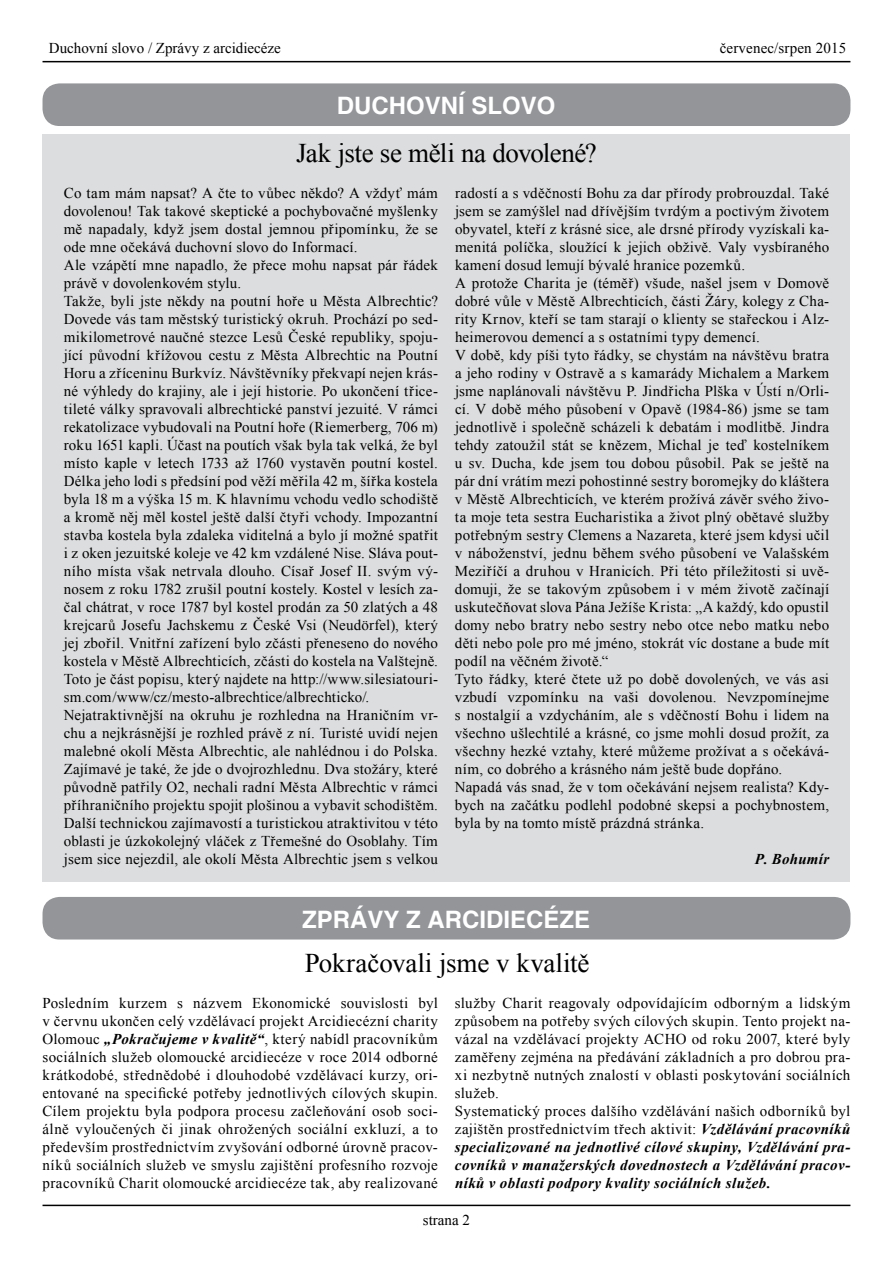
<style>
.page{position:relative;width:893px;height:1263px;background:#fff}
.page>*{position:absolute;margin:0;border:0;box-sizing:border-box;transform-origin:0 0}
.t1{font:27px "Times New Roman";letter-spacing:-.01em;color:#000}
.t2{font:700 24px "Helvetica";color:#fff}
.t3{font:15px/18px "Times New Roman";letter-spacing:.015em;color:#000}
.t4{font:italic 700 15px "Times New Roman";letter-spacing:.015em;color:#000}
.s1{font-weight:700;font-style:italic}
</style>
<div class="page">
<hr style="left:43px;top:1205px;width:807px;height:1px;background:#000">
<hr style="left:43px;top:61px;width:807px;height:1px;background:#000">
<div style="left:43px;top:135px;width:807px;height:747px;background:#dcddde"></div>
<div style="left:43px;top:83px;width:807px;height:43px;background:#939598;border-radius:17px"></div>
<div style="left:43px;top:897px;width:807px;height:42px;background:#939598;border-radius:17px"></div>
<p class="t3" style="left:49px;top:38px;width:234px">Duchovní slovo / Zprávy z arcidiecéze</p>
<h2 class="t2" style="left:337px;top:91px;width:220px">DUCHOVNÍ SLOVO</h2>
<h1 class="t1" style="left:296px;top:134px;width:302px">Jak jste se měli na dovolené?</h1>
<p class="t3" style="left:720px;top:38px;width:128px">červenec/srpen 2015</p>
<p class="t3" style="left:64px;top:184px;width:376px">Co tam mám napsat? A čte to vůbec někdo? A vždyť mám dovolenou! Tak takové skeptické a pochybovačné myšlenky mě napadaly, když jsem dostal jemnou připomínku, že se ode mne očekává duchovní slovo do Informací.<br>Ale vzápětí mne napadlo, že přece mohu napsat pár řádek právě v dovolenkovém stylu.<br>Takže, byli jste někdy na poutní hoře u Města Albrechtic?<br>Dovede vás tam městský turistický okruh. Prochází po sed&shy;mikilometrové naučné stezce Lesů České republiky, spoju&shy;jící původní křížovou cestu z Města Albrechtic na Poutní Horu a zříceninu Burkvíz. Návštěvníky překvapí nejen krás&shy;né výhledy do krajiny, ale i její historie. Po ukončení třice&shy;tileté války spravovali albrechtické panství jezuité. V rámci rekatolizace vybudovali na Poutní hoře (Riemerberg, 706 m) roku 1651 kapli. Účast na poutích však byla tak velká, že byl místo kaple v letech 1733 až 1760 vystavěn poutní kostel.<br>Délka jeho lodi s předsíní pod věží měřila 42 m, šířka kostela byla 18 m a výška 15 m. K hlavnímu vchodu vedlo schodiště a kromě něj měl kostel ještě další čtyři vchody. Impozantní stavba kostela byla zdaleka viditelná a bylo jí možné spatřit i z oken jezuitské koleje ve 42 km vzdálené Nise. Sláva pout&shy;ního místa však netrvala dlouho. Císař Josef II. svým vý&shy;nosem z roku 1782 zrušil poutní kostely. Kostel v lesích za&shy;čal chátrat, v roce 1787 byl kostel prodán za 50 zlatých a 48 krejcarů Josefu Jachskemu z České Vsi (Neudörfel), který jej zbořil. Vnitřní zařízení bylo zčásti přeneseno do nového kostela v Městě Albrechticích, zčásti do kostela na Valštejně.<br>Toto je část popisu, který najdete na http://www.silesiatouri&shy;sm.com/www/cz/mesto-albrechtice/albrechticko/.<br>Nejatraktivnější na okruhu je rozhledna na Hraničním vr&shy;chu a nejkrásnější je rozhled právě z ní. Turisté uvidí nejen malebné okolí Města Albrechtic, ale nahlédnou i do Polska.<br>Zajímavé je také, že jde o dvojrozhlednu. Dva stožáry, které původně patřily O2, nechali radní Města Albrechtic v rámci příhraničního projektu spojit plošinou a vybavit schodištěm.<br>Další technickou zajímavostí a turistickou atraktivitou v této oblasti je úzkokolejný vláček z Třemešné do Osoblahy. Tím jsem sice nejezdil, ale okolí Města Albrechtic jsem s velkou</p>
<p class="t3" style="left:455px;top:184px;width:376px">radostí a s vděčností Bohu za dar přírody probrouzdal. Také jsem se zamýšlel nad dřívějším tvrdým a poctivým životem obyvatel, kteří z krásné sice, ale drsné přírody vyzískali ka&shy;menitá políčka, sloužící k jejich obživě. Valy vysbíraného kamení dosud lemují bývalé hranice pozemků.<br>A protože Charita je (téměř) všude, našel jsem v Domově dobré vůle v Městě Albrechticích, části Žáry, kolegy z Cha&shy;rity Krnov, kteří se tam starají o klienty se stařeckou i Alz&shy;heimerovou demencí a s ostatními typy demencí.<br>V době, kdy píši tyto řádky, se chystám na návštěvu bratra a jeho rodiny v Ostravě a s kamarády Michalem a Markem jsme naplánovali návštěvu P. Jindřicha Plška v Ústí n/Orli&shy;cí. V době mého působení v Opavě (1984-86) jsme se tam jednotlivě i společně scházeli k debatám i modlitbě. Jindra tehdy zatoužil stát se knězem, Michal je teď kostelníkem u sv. Ducha, kde jsem tou dobou působil. Pak se ještě na pár dní vrátím mezi pohostinné sestry boromejky do kláštera v Městě Albrechticích, ve kterém prožívá závěr svého živo&shy;ta moje teta sestra Eucharistika a život plný obětavé služby potřebným sestry Clemens a Nazareta, které jsem kdysi učil v náboženství, jednu během svého působení ve Valašském Meziříčí a druhou v Hranicích. Při této příležitosti si uvě&shy;domuji, že se takovým způsobem i v mém životě začínají uskutečňovat slova Pána Ježíše Krista: „A každý, kdo opustil domy nebo bratry nebo sestry nebo otce nebo matku nebo děti nebo pole pro mé jméno, stokrát víc dostane a bude mít podíl na věčném životě.“<br>Tyto řádky, které čtete už po době dovolených, ve vás asi vzbudí vzpomínku na vaši dovolenou. Nevzpomínejme s nostalgií a vzdycháním, ale s vděčností Bohu i lidem na všechno ušlechtilé a krásné, co jsme mohli dosud prožít, za všechny hezké vztahy, které můžeme prožívat a s očekává&shy;ním, co dobrého a krásného nám ještě bude dopřáno.<br>Napadá vás snad, že v tom očekávání nejsem realista? Kdy&shy;bych na začátku podlehl podobné skepsi a pochybnostem, byla by na tomto místě prázdná stránka.</p>
<p class="t4" style="left:755px;top:849px;width:76px">P. Bohumír</p>
<h2 class="t2" style="left:302px;top:905px;width:290px">ZPRÁVY Z ARCIDIECÉZE</h2>
<h1 class="t1" style="left:305px;top:944px;width:286px">Pokračovali jsme v kvalitě</h1>
<p class="t3" style="left:43px;top:994px;width:397px;text-align:justify">Posledním kurzem s názvem Ekonomické souvislosti byl v červnu ukončen celý vzdělávací projekt Arcidiecézní charity Olomouc <span class="s1">„Pokračujeme v kvalitě“</span>, který nabídl pracovníkům sociálních služeb olomoucké arcidiecéze v roce 2014 odborné krátkodobé, střednědobé i dlouhodobé vzdělávací kurzy, ori&shy;entované na specifické potřeby jednotlivých cílových skupin.<br>Cílem projektu byla podpora procesu začleňování osob soci&shy;álně vyloučených či jinak ohrožených sociální exkluzí, a to především prostřednictvím zvyšování odborné úrovně pracov&shy;níků sociálních služeb ve smyslu zajištění profesního rozvoje pracovníků Charit olomoucké arcidiecéze tak, aby realizované</p>
<p class="t3" style="left:455px;top:994px;width:397px">služby Charit reagovaly odpovídajícím odborným a lidským způsobem na potřeby svých cílových skupin. Tento projekt na&shy;vázal na vzdělávací projekty ACHO od roku 2007, které byly zaměřeny zejména na předávání základních a pro dobrou pra&shy;xi nezbytně nutných znalostí v oblasti poskytování sociálních služeb.<br>Systematický proces dalšího vzdělávání našich odborníků byl zajištěn prostřednictvím třech aktivit: <span class="s1">Vzdělávání pracovníků specializované na jednotlivé cílové skupiny, Vzdělávání pra&shy;covníků v manažerských dovednostech a Vzdělávání pracov&shy;níků v oblasti podpory kvality sociálních služeb.</span></p>
<p class="t3" style="left:423px;top:1210px;width:49px">strana 2</p>
</div>
